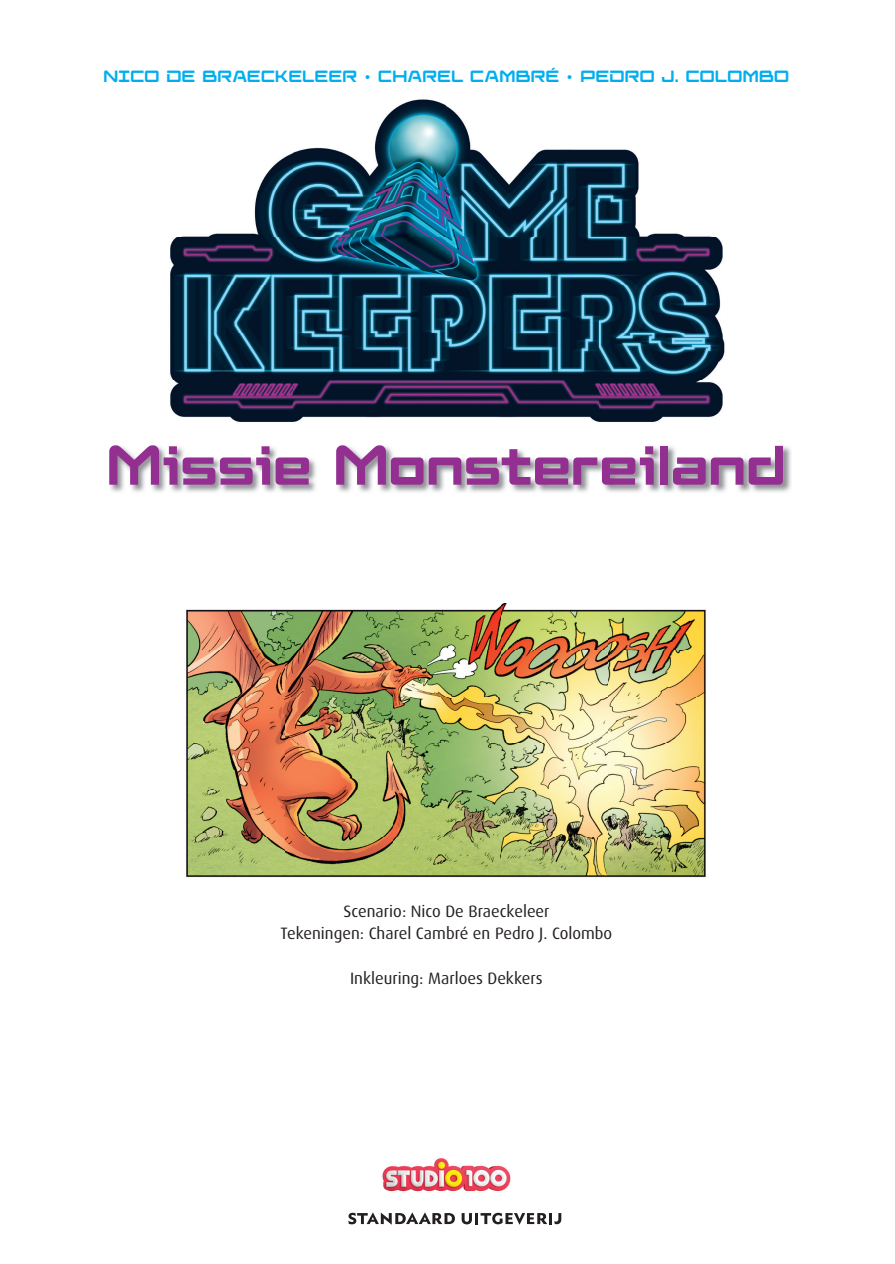
<style>
.page{position:relative;width:895px;height:1264px;background:#fff}
.page>*{position:absolute;margin:0;border:0;box-sizing:border-box;transform-origin:0 0}
.t1{font:55.5px "Elevon Three G";letter-spacing:-.01em;color:#942f92}
.t2{font:16.5px/22.5px "Dax Pro";color:#231f20;text-align:center}
.t3{font:16.2px "Elevon Three G";letter-spacing:.025em;color:#00aeef}
</style>
<div class="page">
<img style="left:186px;top:604px;width:520px;height:274px">
<svg style="left:348px;top:1212px;width:107px;height:12px"></svg>
<svg style="left:461px;top:1212px;width:100px;height:12px"></svg>
<img style="left:110px;top:446px;width:681px;height:46px">
<img style="left:170px;top:99px;width:555px;height:323px">
<img style="left:382px;top:1158px;width:129px;height:34px">
<p class="t3" style="left:104px;top:67px;width:687px">NICO DE BRAECKELEER • CHAREL CAMBRÉ • PEDRO J. COLOMBO</p>
<h1 class="t1" style="left:106px;top:434px;width:681px">Missie Monstereiland</h1>
<p class="t2" style="left:280px;top:899px;width:333px">Scenario: Nico De Braeckeleer<br>Tekeningen: Charel Cambré en Pedro J. Colombo</p>
<p class="t2" style="left:350px;top:967px;width:194px">Inkleuring: Marloes Dekkers</p>
</div>
